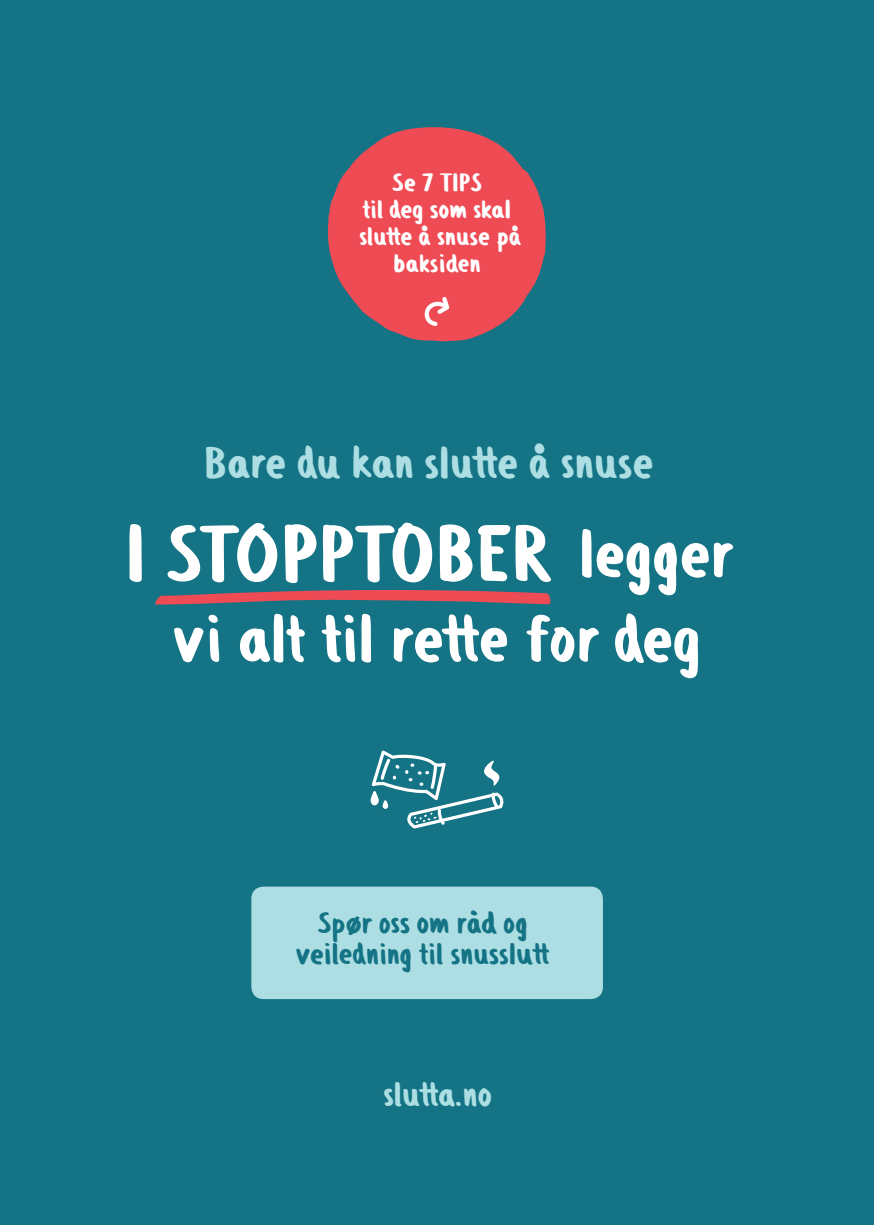
<style>
.page{position:relative;width:874px;height:1225px;background:#fff}
.page>*{position:absolute;margin:0;border:0;box-sizing:border-box;transform-origin:0 0}
.t1{font:500 65.4px "Slutta";letter-spacing:-.02em;color:#fff}
.t2{font:500 44.4px "Slutta";color:#acdee3}
.t3{font:500 33.8px "Slutta";letter-spacing:-.005em;color:#acdee3}
.t4{font:500 29.6px "Slutta";letter-spacing:-.02em;color:#147384}
.t5{font:500 25px "Slutta";letter-spacing:-.01em;color:#fff}
</style>
<div class="page">
<div style="left:0;top:0;width:873px;height:1225px;background:#147384"></div>
<svg style="left:370px;top:750px;width:133px;height:78px"></svg>
<svg style="left:327px;top:127px;width:218px;height:214px;fill:#ef4b55"></svg>
<svg style="left:422px;top:294px;width:30px;height:34px"></svg>
<svg style="left:129px;top:524px;width:13px;height:58px"></svg>
<svg style="left:155px;top:523px;width:396px;height:81px"></svg>
<div style="left:251px;top:886px;width:351px;height:113px;background:#acdee3;border-radius:12px"></div>
<p class="t5" style="left:391px;top:166px;width:92px">Se 7 TIPS</p>
<p class="t5" style="left:362px;top:193px;width:150px">til deg som skal</p>
<p class="t5" style="left:359px;top:220px;width:163px">slutte å snuse på</p>
<p class="t5" style="left:393px;top:247px;width:89px">baksiden</p>
<p class="t2" style="left:203px;top:434px;width:452px">Bare du kan slutte å snuse</p>
<p class="t1" style="left:578px;top:511px;width:156px">legger</p>
<p class="t1" style="left:172px;top:596px;width:530px">vi alt til rette for deg</p>
<p class="t4" style="left:317px;top:903px;width:212px">Spør oss om råd og</p>
<p class="t4" style="left:296px;top:935px;width:256px">veiledning til snusslutt</p>
<p class="t3" style="left:383px;top:1072px;width:111px">slutta.no</p>
</div>
